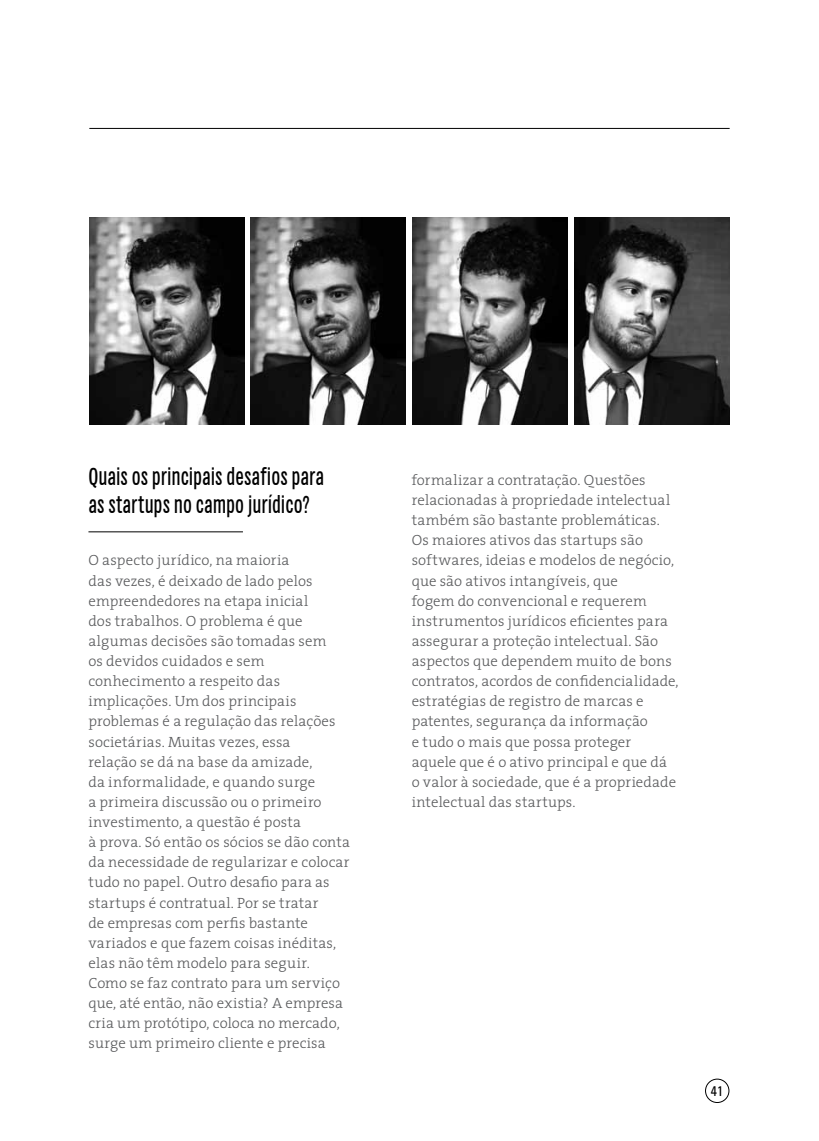
<style>
.page{position:relative;width:819px;height:1141px;background:#fff}
.page>*{position:absolute;margin:0;border:0;box-sizing:border-box;transform-origin:0 0}
.t1{font:24.5px/28px "Chartwell Bars";color:#000}
.t2{font:300 14.88px/20.1px "The Serif";letter-spacing:.005em;color:#58595b}
.t3{font:condensed 14px "Univers LT Std";color:#000}
</style>
<div class="page">
<hr style="left:89px;top:128px;width:640px;height:1px;background:#000">
<div style="left:705px;top:1079px;width:24px;height:24px;border:1px solid #000;border-radius:50%"></div>
<img style="left:412px;top:217px;width:155px;height:207px">
<img style="left:89px;top:217px;width:155px;height:207px">
<img style="left:574px;top:217px;width:155px;height:207px">
<img style="left:251px;top:218px;width:155px;height:206px">
<hr style="left:88px;top:531px;width:155px;height:1px;background:#000">
<h1 class="t1" style="left:88px;top:462px;width:237px">Quais os principais desafios para as startups no campo jurídico?</h1>
<p class="t2" style="left:88px;top:550px;width:263px">O aspecto jurídico, na maioria<br>das vezes, é deixado de lado pelos empreendedores na etapa inicial<br>dos trabalhos. O problema é que algumas decisões são tomadas sem<br>os devidos cuidados e sem conhecimento a respeito das implicações. Um dos principais problemas é a regulação das relações societárias. Muitas vezes, essa<br>relação se dá na base da amizade,<br>da informalidade, e quando surge<br>a primeira discussão ou o primeiro investimento, a questão é posta<br>à prova. Só então os sócios se dão conta da necessidade de regularizar e colocar tudo no papel. Outro desafio para as startups é contratual. Por se tratar<br>de empresas com perfis bastante variados e que fazem coisas inéditas, elas não têm modelo para seguir.<br>Como se faz contrato para um serviço que, até então, não existia? A empresa cria um protótipo, coloca no mercado, surge um primeiro cliente e precisa</p>
<p class="t2" style="left:411px;top:469px;width:268px">formalizar a contratação. Questões relacionadas à propriedade intelectual também são bastante problemáticas.<br>Os maiores ativos das startups são softwares, ideias e modelos de negócio, que são ativos intangíveis, que<br>fogem do convencional e requerem instrumentos jurídicos eficientes para assegurar a proteção intelectual. São aspectos que dependem muito de bons contratos, acordos de confidencialidade, estratégias de registro de marcas e patentes, segurança da informação<br>e tudo o mais que possa proteger aquele que é o ativo principal e que dá o valor à sociedade, que é a propriedade intelectual das startups.</p>
<p class="t3" style="left:711px;top:1082px;width:14px">41</p>
</div>
